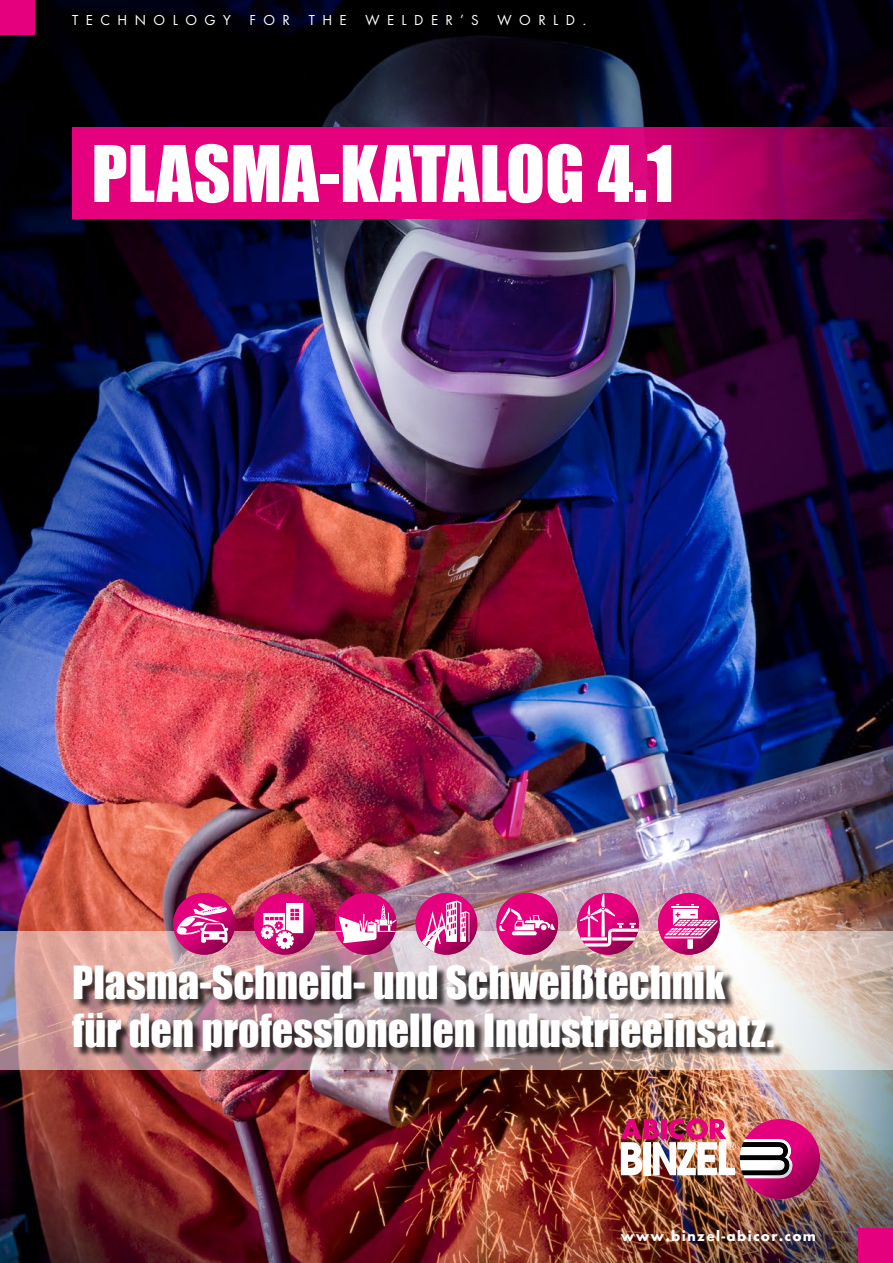
<style>
.page{position:relative;width:893px;height:1263px;background:#fff}
.page>*{position:absolute;margin:0;border:0;box-sizing:border-box;transform-origin:0 0}
.t1{font:72px "Impact";color:#fff}
.t2{font:42px/48px "Impact";color:#fff}
.t3{font:15px "Futura TOT Boo";letter-spacing:.5em;color:#fff}
.t4{font:700 15px "Futura TOT";letter-spacing:.085em;color:#fff}
</style>
<div class="page">
<img style="left:0;top:0;width:893px;height:1263px">
<svg style="left:0;top:931px;width:893px;height:138px"></svg>
<svg style="left:72px;top:128px;width:821px;height:91px;fill:#e5007d"></svg>
<div style="left:74px;top:966px;width:711px;height:95px;background:#000;opacity:.75"></div>
<div style="left:859px;top:1229px;width:34px;height:34px;background:#e5007d"></div>
<div style="left:0;top:0;width:34px;height:34px;background:#e5007d"></div>
<img style="left:621px;top:1118px;width:199px;height:81px">
<svg style="left:173px;top:893px;width:62px;height:62px"></svg>
<svg style="left:254px;top:893px;width:62px;height:62px"></svg>
<svg style="left:335px;top:893px;width:61px;height:62px"></svg>
<svg style="left:416px;top:893px;width:61px;height:62px"></svg>
<svg style="left:496px;top:893px;width:62px;height:62px"></svg>
<svg style="left:577px;top:893px;width:62px;height:62px"></svg>
<svg style="left:658px;top:893px;width:62px;height:62px"></svg>
<p class="t3" style="left:72px;top:11px;width:160px">TECHNOLOGY</p>
<p class="t3" style="left:250px;top:11px;width:42px">FOR</p>
<p class="t3" style="left:309px;top:11px;width:39px">THE</p>
<p class="t3" style="left:365px;top:11px;width:115px">WELDER’S</p>
<p class="t3" style="left:498px;top:11px;width:90px">WORLD.</p>
<h1 class="t1" style="left:91px;top:118px;width:584px">PLASMA-KATALOG 4.1</h1>
<p class="t2" style="left:72px;top:957px;width:704px">Plasma-Schneid- und Schweißtechnik für den professionellen Industrieeinsatz.</p>
<p class="t4" style="left:621px;top:1226px;width:197px">www.binzel-abicor.com</p>
</div>
